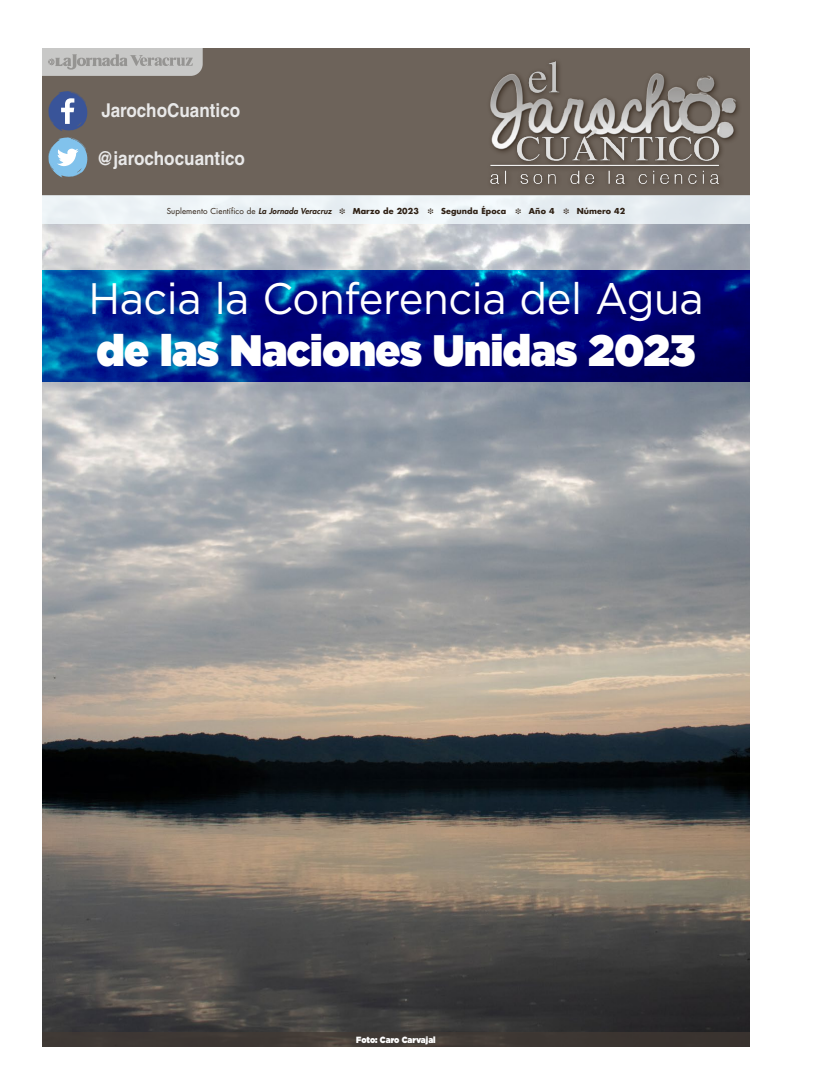
<style>
.page{position:relative;width:822px;height:1089px;background:#fff}
.page>*{position:absolute;margin:0;border:0;box-sizing:border-box;transform-origin:0 0}
.t1{font:44px "Gotham";letter-spacing:-.01em;color:#fff;scale:.95 1}
.t2{font:900 44px "Gotham";letter-spacing:-.01em;color:#fff;scale:.95 1}
.t3{font:700 19px "Helvetica LT Std";color:#e9e9e9;scale:.9 1}
.t4{font:900 9px "Gotham";color:#fff;scale:.9 1}
.t5{font:8px "Futura Std";letter-spacing:.01em;color:#2e2014}
.t6{font:700 8px "Futura Std";letter-spacing:.01em;color:#2e2014}
.s1{font-weight:800;font-style:italic}
</style>
<div class="page">
<img style="left:42px;top:224px;width:708px;height:808px">
<div style="left:42px;top:48px;width:708px;height:147px;background:#6d635a"></div>
<div style="left:42px;top:195px;width:708px;height:29px;background:#ebf1f5"></div>
<img style="left:490px;top:61px;width:249px;height:124px">
<svg style="left:42px;top:48px;width:161px;height:28px;background:#bebdbc"></svg>
<svg style="left:48px;top:91px;width:40px;height:87px"></svg>
<div style="left:42px;top:1032px;width:708px;height:15px;background:#433a34"></div>
<svg style="left:42px;top:270px;width:708px;height:112px;background:#001a84"></svg>
<h2 class="t3" style="left:102px;top:99px;width:156px">JarochoCuantico</h2>
<h2 class="t3" style="left:97px;top:147px;width:166px">@jarochocuantico</h2>
<p class="t5" style="left:167px;top:206px;width:166px">Suplemento Científico de <span class="s1">La Jornada Veracruz</span></p>
<p class="t6" style="left:353px;top:206px;width:68px">Marzo de 2023</p>
<p class="t6" style="left:441px;top:206px;width:67px">Segunda Época</p>
<p class="t6" style="left:529px;top:206px;width:27px">Año 4</p>
<p class="t6" style="left:577px;top:206px;width:50px">Número 42</p>
<h1 class="t1" style="left:88px;top:270px;width:649px">Hacia la Conferencia del Agua</h1>
<h1 class="t2" style="left:96px;top:318px;width:632px">de las Naciones Unidas 2023</h1>
<p class="t4" style="left:356px;top:1033px;width:90px">Foto: Caro Carvajal</p>
</div>
